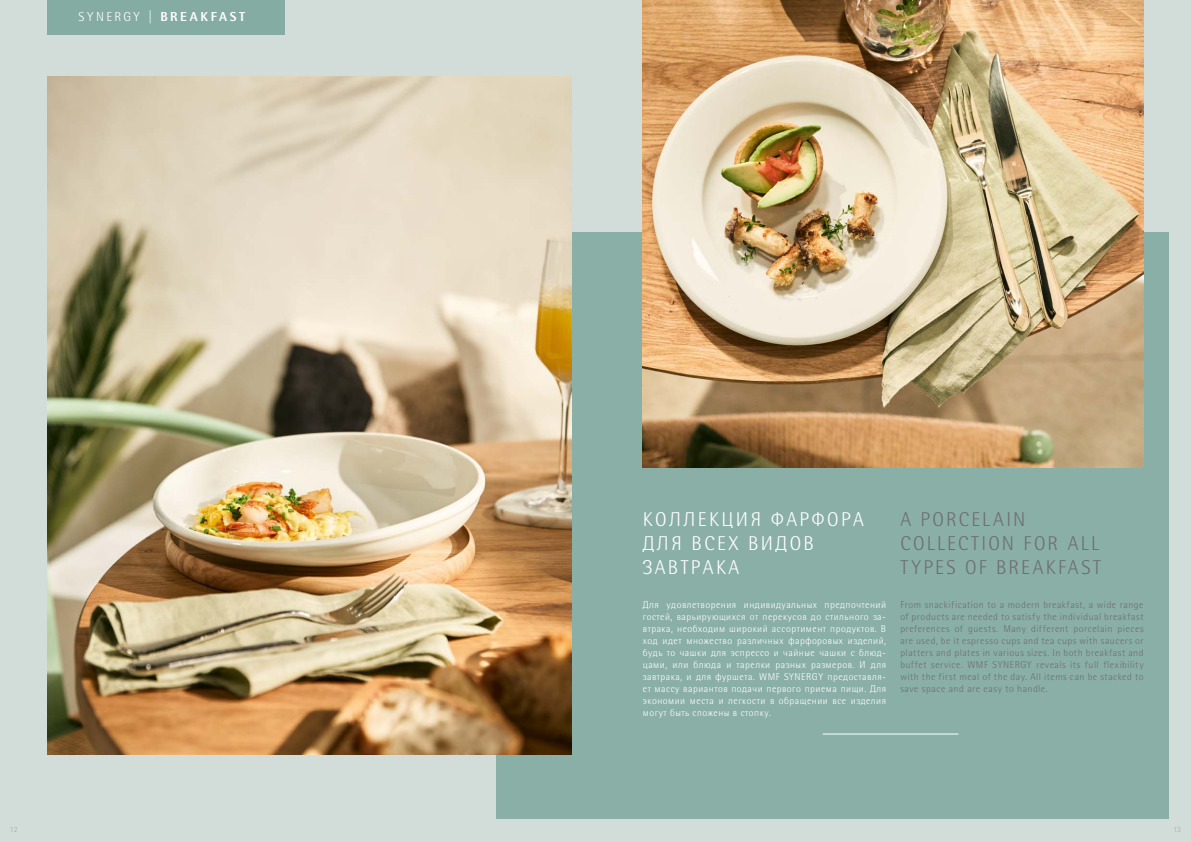
<style>
.page{position:relative;width:1191px;height:842px;background:#d2ddda}
.page>*{position:absolute;margin:0;border:0;box-sizing:border-box;transform-origin:0 0}
.t1{font:300 20px/24px "WMF Rotis";letter-spacing:.115em;color:#6d6e71}
.t2{font:300 20px/24px "WMF Rotis";letter-spacing:.12em;color:#fff}
.t3{font:700 13px "WMF Rotis";letter-spacing:.195em;color:#fff}
.t4{font:300 10px/12px "WMF Rotis";letter-spacing:.05em;color:#fff;text-align:justify}
.t5{font:300 10px/12px "WMF Rotis";letter-spacing:.05em;color:#6d6e71;text-align:justify}
.t6{font:300 8px "WMF Rotis";color:#a7a9ac}
.s1{font-weight:300}
</style>
<div class="page">
<div style="left:496px;top:232px;width:672px;height:587px;background:#8aafa7"></div>
<img style="left:643px;top:0;width:500px;height:468px">
<img style="left:47px;top:77px;width:525px;height:678px">
<div style="left:47px;top:0;width:238px;height:34px;background:#85aca3"></div>
<hr style="left:822px;top:734px;width:136px;height:1px;background:#fff">
<h2 class="t3" style="left:79px;top:9px;width:168px"><span class="s1">SYNERGY |</span> BREAKFAST</h2>
<h1 class="t2" style="left:643px;top:508px;width:223px">КОЛЛЕКЦИЯ ФАРФОРА<br>ДЛЯ ВСЕХ ВИДОВ<br>ЗАВТРАКА</h1>
<h1 class="t1" style="left:900px;top:508px;width:202px">A PORCELAIN<br>COLLECTION FOR ALL<br>TYPES OF BREAKFAST</h1>
<p class="t4" style="left:643px;top:598px;width:245px">Для удовлетворения индивидуальных предпочтений гостей, варьирующихся от перекусов до стильного за&shy;втрака, необходим широкий ассортимент продуктов. В ход идет множество различных фарфоровых изделий, будь то чашки для эспрессо и чайные чашки с блюд&shy;цами, или блюда и тарелки разных размеров. И для завтрака, и для фуршета. WMF SYNERGY предоставля&shy;ет массу вариантов подачи первого приема пищи. Для экономии места и легкости в обращении все изделия могут быть сложены в стопку.</p>
<p class="t5" style="left:900px;top:598px;width:245px">From snackification to a modern breakfast, a wide range of products are needed to satisfy the individual breakfast preferences of guests. Many different porcelain pieces are used, be it espresso cups and tea cups with saucers or platters and plates in various sizes. In both breakfast and buffet service. WMF SYNERGY reveals its full flexibility with the first meal of the day. All items can be stacked to save space and are easy to handle.</p>
<p class="t6" style="left:10px;top:825px;width:9px">12</p>
<p class="t6" style="left:1173px;top:825px;width:9px">13</p>
</div>
